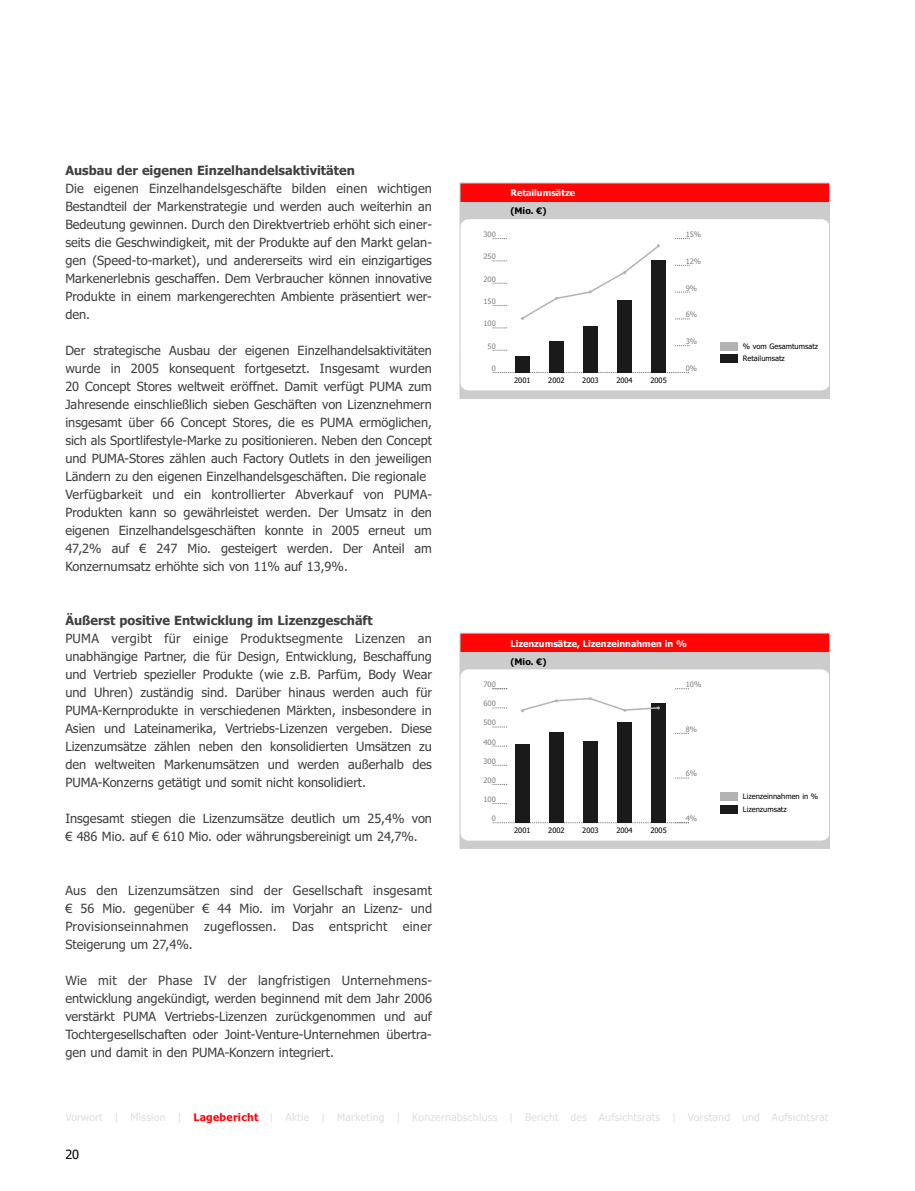
<style>
.page{position:relative;width:915px;height:1191px;background:#fff}
.page>*{position:absolute;margin:0;border:0;box-sizing:border-box;transform-origin:0 0}
.t1{font:12.75px/18px "Tahoma";color:#404040;text-align:justify}
.t2{font:700 12.75px "Tahoma";color:#404040}
.t3{font:12.75px "Tahoma";color:#000}
.t4{font:10.5px "Tahoma";letter-spacing:.02em;color:#dedede}
.t5{font:700 9px "Tahoma";color:#fff}
.t6{font:700 9px "Tahoma";color:#000}
.t7{font:7.5px/12.6px "Tahoma";color:#000}
.t8{font:7.5px "Tahoma";color:#808080}
.s1{font-weight:700;color:#ff0506}
</style>
<div class="page">
<div style="left:460px;top:183px;width:369px;height:33px;background:#ff0506"></div>
<div style="left:460px;top:202px;width:369px;height:27px;background:#ccc"></div>
<div style="left:460px;top:349px;width:368px;height:50px;background:#ccc"></div>
<div style="left:460px;top:219px;width:369px;height:171px;background:#fff;border-radius:9px"></div>
<div style="left:459px;top:183px;width:370px;height:216px;border:1px solid #ccc"></div>
<div style="left:720px;top:355px;width:17px;height:8px;background:#1a1a1a"></div>
<div style="left:720px;top:342px;width:17px;height:9px;background:#b3b3b3"></div>
<svg style="left:492px;top:372px;width:196px;height:1px"></svg>
<svg style="left:492px;top:350px;width:15px;height:1px"></svg>
<svg style="left:492px;top:328px;width:15px;height:1px"></svg>
<svg style="left:492px;top:305px;width:15px;height:1px"></svg>
<svg style="left:492px;top:283px;width:15px;height:1px"></svg>
<svg style="left:492px;top:261px;width:15px;height:1px"></svg>
<svg style="left:675px;top:345px;width:14px;height:1px"></svg>
<svg style="left:675px;top:319px;width:14px;height:1px"></svg>
<svg style="left:675px;top:292px;width:14px;height:1px"></svg>
<svg style="left:675px;top:265px;width:14px;height:1px"></svg>
<svg style="left:675px;top:238px;width:14px;height:1px"></svg>
<svg style="left:492px;top:238px;width:15px;height:1px"></svg>
<div style="left:651px;top:260px;width:15px;height:113px;background:#1a1a1a"></div>
<div style="left:515px;top:356px;width:14px;height:17px;background:#1a1a1a"></div>
<div style="left:549px;top:341px;width:14px;height:32px;background:#1a1a1a"></div>
<div style="left:583px;top:326px;width:14px;height:47px;background:#1a1a1a"></div>
<div style="left:617px;top:300px;width:14px;height:73px;background:#1a1a1a"></div>
<svg style="left:521px;top:244px;width:138px;height:76px"></svg>
<div style="left:460px;top:633px;width:369px;height:33px;background:#ff0506"></div>
<div style="left:460px;top:652px;width:369px;height:27px;background:#ccc"></div>
<div style="left:460px;top:799px;width:368px;height:50px;background:#ccc"></div>
<div style="left:460px;top:669px;width:369px;height:171px;background:#fff;border-radius:9px"></div>
<div style="left:459px;top:633px;width:370px;height:216px;border:1px solid #ccc"></div>
<div style="left:720px;top:805px;width:17px;height:8px;background:#1a1a1a"></div>
<div style="left:720px;top:792px;width:17px;height:9px;background:#b3b3b3"></div>
<svg style="left:492px;top:822px;width:196px;height:1px"></svg>
<svg style="left:492px;top:803px;width:15px;height:1px"></svg>
<svg style="left:492px;top:784px;width:15px;height:1px"></svg>
<svg style="left:492px;top:765px;width:15px;height:1px"></svg>
<svg style="left:492px;top:746px;width:15px;height:1px"></svg>
<svg style="left:492px;top:726px;width:15px;height:1px"></svg>
<svg style="left:492px;top:707px;width:15px;height:1px"></svg>
<svg style="left:675px;top:778px;width:13px;height:1px"></svg>
<svg style="left:675px;top:733px;width:13px;height:1px"></svg>
<svg style="left:675px;top:688px;width:13px;height:1px"></svg>
<svg style="left:492px;top:688px;width:15px;height:1px"></svg>
<div style="left:651px;top:704px;width:15px;height:119px;background:#1a1a1a"></div>
<div style="left:515px;top:744px;width:14px;height:79px;background:#1a1a1a"></div>
<div style="left:549px;top:732px;width:14px;height:91px;background:#1a1a1a"></div>
<div style="left:583px;top:742px;width:14px;height:81px;background:#1a1a1a"></div>
<div style="left:617px;top:722px;width:14px;height:101px;background:#1a1a1a"></div>
<svg style="left:521px;top:697px;width:138px;height:15px"></svg>
<p class="t2" style="left:65px;top:165px;width:291px">Ausbau der eigenen Einzelhandelsaktivitäten</p>
<p class="t1" style="left:65px;top:181px;width:368px">Die eigenen Einzelhandelsgeschäfte bilden einen wichtigen Bestandteil der Markenstrategie und werden auch weiterhin an Bedeutung gewinnen. Durch den Direktvertrieb erhöht sich einer&shy;seits die Geschwindigkeit, mit der Produkte auf den Markt gelan&shy;gen (Speed-to-market), und andererseits wird ein einzigartiges Markenerlebnis geschaffen. Dem Verbraucher können innovative Produkte in einem markengerechten Ambiente präsentiert wer&shy;den.</p>
<p class="t1" style="left:65px;top:343px;width:368px;text-align:left">Der strategische Ausbau der eigenen Einzelhandelsaktivitäten wurde in 2005 konsequent fortgesetzt. Insgesamt wurden 20 Concept Stores weltweit eröffnet. Damit verfügt PUMA zum Jahresende einschließlich sieben Geschäften von Lizenznehmern insgesamt über 66 Concept Stores, die es PUMA ermöglichen, sich als Sportlifestyle-Marke zu positionieren. Neben den Concept und PUMA-Stores zählen auch Factory Outlets in den jeweiligen Ländern zu den eigenen Einzelhandelsgeschäften. Die regionale Verfügbarkeit und ein kontrollierter Abverkauf von PUMA-Produkten kann so gewährleistet werden. Der Umsatz in den eigenen Einzelhandelsgeschäften konnte in 2005 erneut um 47,2% auf € 247 Mio. gesteigert werden. Der Anteil am Konzernumsatz erhöhte sich von 11% auf 13,9%.</p>
<p class="t2" style="left:65px;top:615px;width:309px">Äußerst positive Entwicklung im Lizenzgeschäft</p>
<p class="t1" style="left:65px;top:631px;width:368px">PUMA vergibt für einige Produktsegmente Lizenzen an unabhängige Partner, die für Design, Entwicklung, Beschaffung und Vertrieb spezieller Produkte (wie z.B. Parfüm, Body Wear und Uhren) zuständig sind. Darüber hinaus werden auch für PUMA-Kernprodukte in verschiedenen Märkten, insbesondere in Asien und Lateinamerika, Vertriebs-Lizenzen vergeben. Diese Lizenzumsätze zählen neben den konsolidierten Umsätzen zu den weltweiten Markenumsätzen und werden außerhalb des PUMA-Konzerns getätigt und somit nicht konsolidiert.</p>
<p class="t1" style="left:65px;top:811px;width:368px">Insgesamt stiegen die Lizenzumsätze deutlich um 25,4% von € 486 Mio. auf € 610 Mio. oder währungsbereinigt um 24,7%.</p>
<p class="t1" style="left:65px;top:883px;width:368px">Aus den Lizenzumsätzen sind der Gesellschaft insgesamt € 56 Mio. gegenüber € 44 Mio. im Vorjahr an Lizenz- und Provisionseinnahmen zugeflossen. Das entspricht einer Steigerung um 27,4%.</p>
<p class="t1" style="left:65px;top:973px;width:368px">Wie mit der Phase IV der langfristigen Unternehmens&shy;entwicklung angekündigt, werden beginnend mit dem Jahr 2006 verstärkt PUMA Vertriebs-Lizenzen zurückgenommen und auf Tochtergesellschaften oder Joint-Venture-Unternehmen übertra&shy;gen und damit in den PUMA-Konzern integriert.</p>
<p class="t8" style="left:483px;top:231px;width:14px">300</p>
<p class="t8" style="left:483px;top:253px;width:14px">250</p>
<p class="t8" style="left:483px;top:276px;width:14px">200</p>
<p class="t8" style="left:483px;top:298px;width:14px">150</p>
<p class="t8" style="left:483px;top:320px;width:14px">100</p>
<p class="t8" style="left:487px;top:343px;width:10px">50</p>
<p class="t5" style="left:510px;top:189px;width:66px">Retailumsätze</p>
<p class="t6" style="left:510px;top:207px;width:37px">(Mio. €)</p>
<p class="t8" style="left:685px;top:231px;width:17px">15%</p>
<p class="t8" style="left:685px;top:258px;width:17px">12%</p>
<p class="t8" style="left:685px;top:285px;width:13px">9%</p>
<p class="t8" style="left:685px;top:312px;width:13px">6%</p>
<p class="t8" style="left:685px;top:338px;width:13px">3%</p>
<p class="t8" style="left:491px;top:365px;width:6px">0</p>
<p class="t8" style="left:685px;top:365px;width:13px">0%</p>
<p class="t7" style="left:514px;top:374px;width:18px">2001</p>
<p class="t7" style="left:548px;top:374px;width:18px">2002</p>
<p class="t7" style="left:582px;top:374px;width:18px">2003</p>
<p class="t7" style="left:616px;top:374px;width:18px">2004</p>
<p class="t7" style="left:650px;top:374px;width:18px">2005</p>
<p class="t7" style="left:742px;top:340px;width:77px">% vom Gesamtumsatz<br>Retailumsatz</p>
<p class="t8" style="left:483px;top:681px;width:14px">700</p>
<p class="t8" style="left:483px;top:700px;width:14px">600</p>
<p class="t8" style="left:483px;top:719px;width:14px">500</p>
<p class="t8" style="left:483px;top:739px;width:14px">400</p>
<p class="t8" style="left:483px;top:758px;width:14px">300</p>
<p class="t8" style="left:483px;top:777px;width:14px">200</p>
<p class="t8" style="left:483px;top:796px;width:14px">100</p>
<p class="t8" style="left:491px;top:815px;width:6px">0</p>
<p class="t5" style="left:510px;top:639px;width:178px">Lizenzumsätze, Lizenzeinnahmen in %</p>
<p class="t6" style="left:510px;top:657px;width:37px">(Mio. €)</p>
<p class="t8" style="left:685px;top:681px;width:17px">10%</p>
<p class="t8" style="left:685px;top:726px;width:13px">8%</p>
<p class="t8" style="left:685px;top:770px;width:13px">6%</p>
<p class="t7" style="left:514px;top:824px;width:18px">2001</p>
<p class="t7" style="left:548px;top:824px;width:18px">2002</p>
<p class="t7" style="left:582px;top:824px;width:18px">2003</p>
<p class="t7" style="left:616px;top:824px;width:18px">2004</p>
<p class="t7" style="left:650px;top:824px;width:18px">2005</p>
<p class="t8" style="left:685px;top:815px;width:13px">4%</p>
<p class="t7" style="left:742px;top:790px;width:77px">Lizenzeinnahmen in %<br>Lizenzumsatz</p>
<p class="t4" style="left:65px;top:1113px;width:764px">Vorwort | Mission | <span class="s1">Lagebericht</span> | Aktie | Marketing | Konzernabschluss | Bericht des Aufsichtsrats | Vorstand und Aufsichtsrat</p>
<p class="t3" style="left:65px;top:1149px;width:15px">20</p>
</div>
